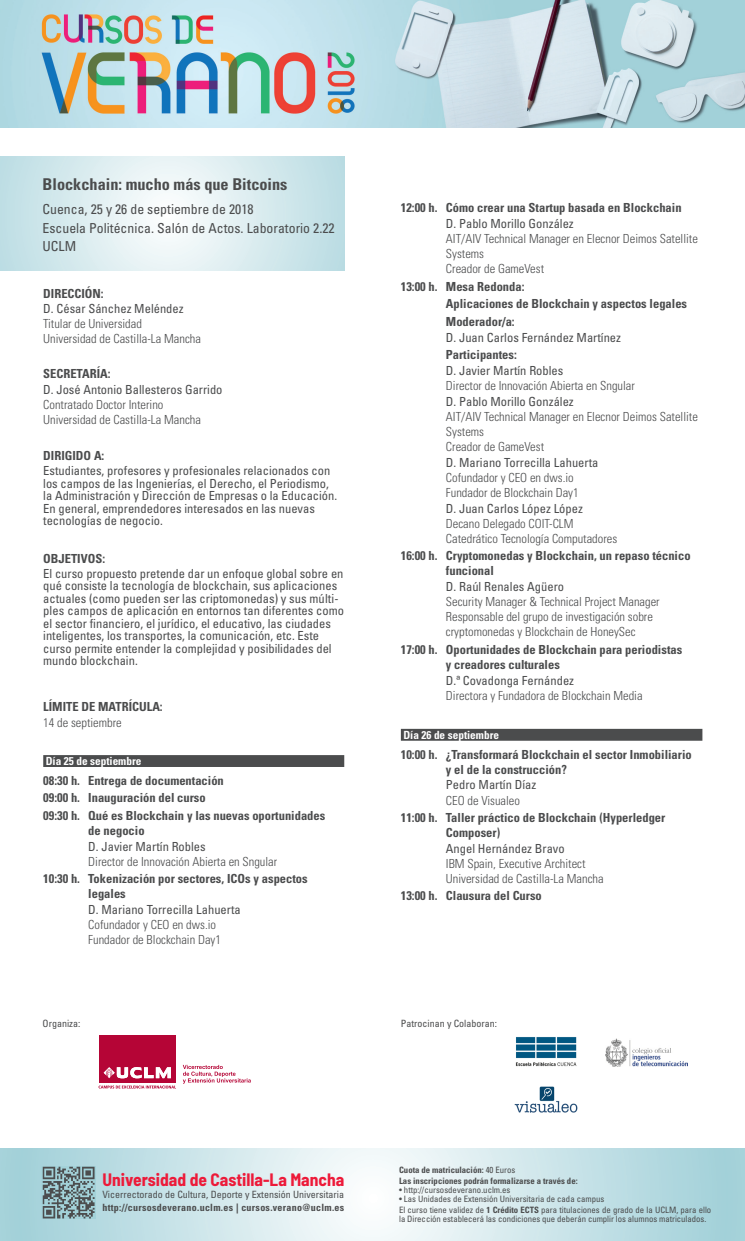
<style>
.page{position:relative;width:745px;height:1241px;background:#fff}
.page>*{position:absolute;margin:0;border:0;box-sizing:border-box;transform-origin:0 0}
.t1{font:700 semi-condensed 17.5px "Barlow";color:#ed1a39}
.Portada_-_Título{font:700 condensed 16.25px "Univers";color:#4b4c4d}
.Portada_-_Fecha{font:condensed 13.75px "Univers";color:#4b4c4d}
.Ponente{font:condensed 12.5px/12.5px "Univers";color:#4b4c4d}
.Cargo{font:300 condensed 12.5px/15px "Univers";color:#4b4c4d}
.Hora{font:700 condensed 12.5px/15px "Univers";color:#4b4c4d}
.Apartado{font:700 condensed 12.5px "Univers";color:#4b4c4d}
.Día{font:700 condensed 11.25px "Univers";color:#fff}
.t2{font:condensed 10px "Univers";color:#4b4c4d}
.t3{font:700 condensed 10px "Univers";letter-spacing:.03em;color:#4b4c4d}
.t4{font:condensed 8.75px/9.4px "Univers";letter-spacing:-.005em;color:#4b4c4d}
.t5{font:700 condensed 8.75px "Univers";color:#4b4c4d}
.s1{font-weight:400}
.s2{font-weight:700}
</style>
<div class="page">
<svg style="left:0;top:1148px;width:744px;height:92px;background:#cde5ea"></svg>
<svg style="left:98px;top:1085px;width:78px;height:3px"></svg>
<div style="left:99px;top:1035px;width:77px;height:47px;background:#b50536"></div>
<svg style="left:104px;top:1067px;width:67px;height:11px"></svg>
<svg style="left:183px;top:1064px;width:68px;height:19px"></svg>
<svg style="left:0;top:157px;width:344px;height:113px;background:#d9ebef"></svg>
<img style="left:42px;top:1165px;width:53px;height:53px">
<div style="left:43px;top:755px;width:301px;height:11px;background:#4b4c4d"></div>
<div style="left:400px;top:728px;width:302px;height:12px;background:#4b4c4d"></div>
<img style="left:0;top:0;width:744px;height:128px">
<img style="left:515px;top:1037px;width:62px;height:30px">
<img style="left:605px;top:1038px;width:82px;height:27px">
<img style="left:514px;top:1086px;width:64px;height:27px">
<p class="Portada_-_Título" style="left:43px;top:174px;width:246px">Blockchain: mucho más que Bitcoins</p>
<p class="Portada_-_Fecha" style="left:43px;top:201px;width:212px">Cuenca, 25 y 26 de septiembre de 2018</p>
<p class="Portada_-_Fecha" style="left:43px;top:219px;width:293px">Escuela Politécnica. Salón de Actos. Laboratorio 2.22</p>
<p class="Portada_-_Fecha" style="left:43px;top:238px;width:35px">UCLM</p>
<p class="Apartado" style="left:43px;top:285px;width:62px">DIRECCIÓN:</p>
<p class="Ponente" style="left:43px;top:302px;width:142px">D. César Sánchez Meléndez</p>
<p class="Cargo" style="left:43px;top:316px;width:100px">Titular de Universidad</p>
<p class="Cargo" style="left:43px;top:331px;width:159px">Universidad de Castilla-La Mancha</p>
<p class="Apartado" style="left:43px;top:366px;width:69px">SECRETARÍA:</p>
<p class="Ponente" style="left:43px;top:383px;width:181px">D. José Antonio Ballesteros Garrido</p>
<p class="Cargo" style="left:43px;top:397px;width:122px">Contratado Doctor Interino</p>
<p class="Cargo" style="left:43px;top:412px;width:159px">Universidad de Castilla-La Mancha</p>
<p class="Apartado" style="left:43px;top:448px;width:63px">DIRIGIDO A:</p>
<p class="Ponente" style="left:43px;top:464px;width:295px">Estudiantes, profesores y profesionales relacionados con los campos de las Ingenierías, el Derecho, el Periodismo, la Administración y Dirección de Empresas o la Educación.<br>En general, emprendedores interesados en las nuevas tecnologías de negocio.</p>
<p class="Apartado" style="left:43px;top:550px;width:63px">OBJETIVOS:</p>
<p class="Ponente" style="left:43px;top:566px;width:302px">El curso propuesto pretende dar un enfoque global sobre en qué consiste la tecnología de blockchain, sus aplicaciones actuales (como pueden ser las criptomonedas) y sus múlti&shy;ples campos de aplicación en entornos tan diferentes como el sector financiero, el jurídico, el educativo, las ciudades inteligentes, los transportes, la comunicación, etc. Este curso permite entender la complejidad y posibilidades del mundo blockchain.</p>
<p class="Apartado" style="left:43px;top:699px;width:121px">LÍMITE DE MATRÍCULA:</p>
<p class="Cargo" style="left:43px;top:715px;width:80px">14 de septiembre</p>
<p class="Día" style="left:46px;top:753px;width:97px">Día 25 de septiembre</p>
<p class="Hora" style="left:43px;top:772px;width:182px">08:30 h. Entrega de documentación</p>
<p class="Hora" style="left:43px;top:790px;width:164px">09:00 h. Inauguración del curso</p>
<p class="Hora" style="left:88px;top:807px;width:238px;text-indent:-45px">09:30 h. Qué es Blockchain y las nuevas oportunidades de negocio</p>
<p class="Ponente" style="left:88px;top:839px;width:119px">D. Javier Martín Robles</p>
<p class="Cargo" style="left:88px;top:853px;width:190px">Director de Innovación Abierta en Sngular</p>
<p class="Hora" style="left:88px;top:871px;width:221px;text-indent:-45px">10:30 h. Tokenización por sectores, ICOs y aspectos legales</p>
<p class="Ponente" style="left:88px;top:903px;width:154px">D. Mariano Torrecilla Lahuerta</p>
<p class="Cargo" style="left:88px;top:917px;width:129px">Cofundador y CEO en dws.io</p>
<p class="Cargo" style="left:88px;top:932px;width:134px">Fundador de Blockchain Day1</p>
<p class="t2" style="left:43px;top:1017px;width:39px">Organiza:</p>
<p class="t1" style="left:102px;top:1168px;width:243px">Universidad de Castilla-La Mancha</p>
<p class="t2" style="left:102px;top:1188px;width:243px">Vicerrectorado de Cultura, Deporte y Extensión Universitaria</p>
<p class="t3" style="left:102px;top:1200px;width:243px">http://cursosdeverano.uclm.es | cursos.verano@uclm.es</p>
<p class="Hora" style="left:400px;top:200px;width:282px">12:00 h. Cómo crear una Startup basada en Blockchain</p>
<p class="Ponente" style="left:445px;top:217px;width:129px">D. Pablo Morillo González</p>
<p class="Cargo" style="left:445px;top:231px;width:253px">AIT/AIV Technical Manager en Elecnor Deimos Satellite<br>Systems</p>
<p class="Cargo" style="left:445px;top:261px;width:100px">Creador de GameVest</p>
<p class="Hora" style="left:400px;top:279px;width:125px">13:00 h. Mesa Redonda:</p>
<p class="Hora" style="left:445px;top:296px;width:242px">Aplicaciones de Blockchain y aspectos legales</p>
<p class="Hora" style="left:445px;top:314px;width:70px">Moderador/a:</p>
<p class="Ponente" style="left:445px;top:331px;width:176px">D. Juan Carlos Fernández Martínez</p>
<p class="Hora" style="left:445px;top:347px;width:72px">Participantes:</p>
<p class="Ponente" style="left:445px;top:364px;width:119px">D. Javier Martín Robles</p>
<p class="Cargo" style="left:445px;top:378px;width:190px">Director de Innovación Abierta en Sngular</p>
<p class="Ponente" style="left:445px;top:395px;width:129px">D. Pablo Morillo González</p>
<p class="Cargo" style="left:445px;top:409px;width:253px">AIT/AIV Technical Manager en Elecnor Deimos Satellite<br>Systems</p>
<p class="Cargo" style="left:445px;top:439px;width:100px">Creador de GameVest</p>
<p class="Ponente" style="left:445px;top:456px;width:154px">D. Mariano Torrecilla Lahuerta</p>
<p class="Cargo" style="left:445px;top:470px;width:129px">Cofundador y CEO en dws.io</p>
<p class="Cargo" style="left:445px;top:485px;width:134px">Fundador de Blockchain Day1</p>
<p class="Ponente" style="left:445px;top:502px;width:138px">D. Juan Carlos López López</p>
<p class="Cargo" style="left:445px;top:516px;width:129px">Decano Delegado COIT-CLM</p>
<p class="Cargo" style="left:445px;top:531px;width:173px">Catedrático Tecnología Computadores</p>
<p class="Hora" style="left:445px;top:548px;width:246px;text-indent:-45px">16:00 h. Cryptomonedas y Blockchain, un repaso técnico funcional</p>
<p class="Ponente" style="left:445px;top:580px;width:120px">D. Raúl Renales Agüero</p>
<p class="Cargo" style="left:445px;top:594px;width:215px">Security Manager &amp; Technical Project Manager</p>
<p class="Cargo" style="left:445px;top:609px;width:208px">Responsable del grupo de investigación sobre cryptomonedas y Blockchain de HoneySec</p>
<p class="Hora" style="left:445px;top:641px;width:238px;text-indent:-45px">17:00 h. Oportunidades de Blockchain para periodistas y creadores culturales</p>
<p class="Ponente" style="left:445px;top:673px;width:130px">D.ª Covadonga Fernández</p>
<p class="Cargo" style="left:445px;top:687px;width:198px">Directora y Fundadora de Blockchain Media</p>
<p class="Día" style="left:403px;top:727px;width:97px">Día 26 de septiembre</p>
<p class="Hora" style="left:445px;top:746px;width:247px;text-indent:-45px">10:00 h. ¿Transformará Blockchain el sector Inmobiliario y el de la construcción?</p>
<p class="Ponente" style="left:445px;top:778px;width:92px">Pedro Martín Díaz</p>
<p class="Cargo" style="left:445px;top:792px;width:76px">CEO de Visualeo</p>
<p class="Hora" style="left:445px;top:809px;width:221px;text-indent:-45px">11:00 h. Taller práctico de Blockchain (Hyperledger<br>Composer)</p>
<p class="Ponente" style="left:445px;top:841px;width:120px">Angel Hernández Bravo</p>
<p class="Cargo" style="left:445px;top:855px;width:141px">IBM Spain, Executive Architect</p>
<p class="Cargo" style="left:445px;top:870px;width:159px">Universidad de Castilla-La Mancha</p>
<p class="Hora" style="left:400px;top:888px;width:142px">13:00 h. Clausura del Curso</p>
<p class="t2" style="left:400px;top:1017px;width:98px">Patrocinan y Colaboran:</p>
<p class="t5" style="left:399px;top:1164px;width:118px">Cuota de matriculación: <span class="s1">40 Euros</span></p>
<p class="t5" style="left:399px;top:1174px;width:180px">Las inscripciones podrán formalizarse a través de:</p>
<p class="t4" style="left:399px;top:1184px;width:113px">• http://cursosdeverano.uclm.es</p>
<p class="t4" style="left:399px;top:1194px;width:207px">• Las Unidades de Extensión Universitaria de cada campus</p>
<p class="t4" style="left:399px;top:1204px;width:313px">El curso tiene validez de <span class="s2">1 Crédito ECTS</span> para titulaciones de grado de la UCLM, para ello la Dirección establecerá las condiciones que deberán cumplir los alumnos matriculados.</p>
</div>
